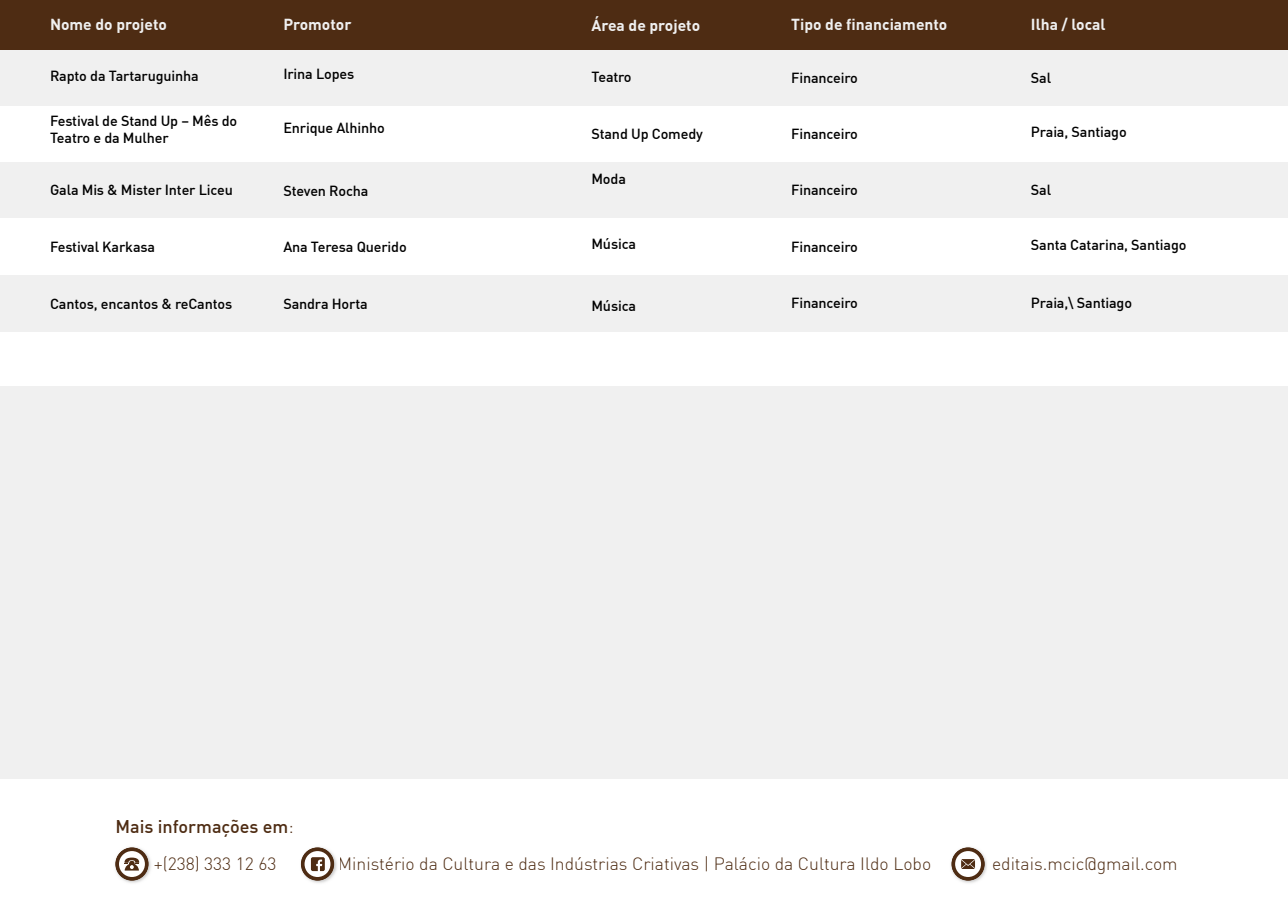
<style>
.page{position:relative;width:1288px;height:912px;background:#fff}
.page>*{position:absolute;margin:0;border:0;box-sizing:border-box;transform-origin:0 0}
.t1{font:500 18.06px "DIN Pro";color:#4e2c13}
.t2{font:300 17.56px "DIN Pro";color:#4e2c13}
.t3{font:700 15.62px "DIN Pro";color:#f0f0f0}
.t4{font:500 14.38px/17.2px "DIN Pro";letter-spacing:-.01em;color:#000}
.s1{font-weight:300}
</style>
<div class="page">
<div style="left:0;top:0;width:1288px;height:50px;background:#4e2c13"></div>
<div style="left:0;top:50px;width:1288px;height:56px;background:#f0f0f0"></div>
<div style="left:0;top:162px;width:1288px;height:57px;background:#f0f0f0"></div>
<div style="left:0;top:275px;width:1288px;height:56px;background:#f0f0f0"></div>
<img style="left:123px;top:856px;width:28px;height:27px">
<svg style="left:115px;top:847px;width:33px;height:33px"></svg>
<img style="left:959px;top:880px;width:20px;height:3px">
<svg style="left:951px;top:847px;width:36px;height:33px"></svg>
<img style="left:300px;top:856px;width:37px;height:27px">
<svg style="left:301px;top:847px;width:33px;height:33px"></svg>
<div style="left:0;top:386px;width:1288px;height:392px;background:#f0f0f0"></div>
<p class="t3" style="left:50px;top:14px;width:118px">Nome do projeto</p>
<p class="t3" style="left:283px;top:14px;width:70px">Promotor</p>
<p class="t3" style="left:591px;top:15px;width:110px">Área de projeto</p>
<p class="t3" style="left:791px;top:14px;width:158px">Tipo de financiamento</p>
<p class="t3" style="left:1031px;top:14px;width:76px">Ilha / local</p>
<p class="t4" style="left:50px;top:67px;width:150px">Rapto da Tartaruguinha</p>
<p class="t4" style="left:283px;top:65px;width:72px">Irina Lopes</p>
<p class="t4" style="left:591px;top:67px;width:42px">Teatro</p>
<p class="t4" style="left:791px;top:68px;width:68px">Financeiro</p>
<p class="t4" style="left:1031px;top:68px;width:22px">Sal</p>
<p class="t4" style="left:50px;top:112px;width:189px">Festival de Stand Up – Mês do<br>Teatro e da Mulher</p>
<p class="t4" style="left:283px;top:119px;width:103px">Enrique Alhinho</p>
<p class="t4" style="left:591px;top:125px;width:113px">Stand Up Comedy</p>
<p class="t4" style="left:791px;top:125px;width:68px">Financeiro</p>
<p class="t4" style="left:1031px;top:123px;width:97px">Praia, Santiago</p>
<p class="t4" style="left:50px;top:181px;width:184px">Gala Mis &amp; Mister Inter Liceu</p>
<p class="t4" style="left:283px;top:182px;width:87px">Steven Rocha</p>
<p class="t4" style="left:591px;top:169px;width:36px">Moda</p>
<p class="t4" style="left:791px;top:181px;width:68px">Financeiro</p>
<p class="t4" style="left:1031px;top:181px;width:22px">Sal</p>
<p class="t4" style="left:50px;top:238px;width:107px">Festival Karkasa</p>
<p class="t4" style="left:283px;top:237px;width:125px">Ana Teresa Querido</p>
<p class="t4" style="left:591px;top:235px;width:46px">Música</p>
<p class="t4" style="left:791px;top:237px;width:68px">Financeiro</p>
<p class="t4" style="left:50px;top:294px;width:184px">Cantos, encantos &amp; reCantos</p>
<p class="t4" style="left:283px;top:295px;width:86px">Sandra Horta</p>
<p class="t4" style="left:591px;top:296px;width:46px">Música</p>
<p class="t4" style="left:791px;top:293px;width:68px">Financeiro</p>
<p class="t4" style="left:1031px;top:236px;width:157px">Santa Catarina, Santiago</p>
<p class="t4" style="left:1031px;top:293px;width:103px">Praia,\ Santiago</p>
<p class="t1" style="left:115px;top:815px;width:180px">Mais informações em<span class="s1">:</span></p>
<p class="t2" style="left:154px;top:852px;width:124px">+(238) 333 12 63</p>
<p class="t2" style="left:338px;top:852px;width:595px">Ministério da Cultura e das Indústrias Criativas | Palácio da Cultura Ildo Lobo</p>
<p class="t2" style="left:992px;top:852px;width:187px">editais.mcic@gmail.com</p>
</div>
